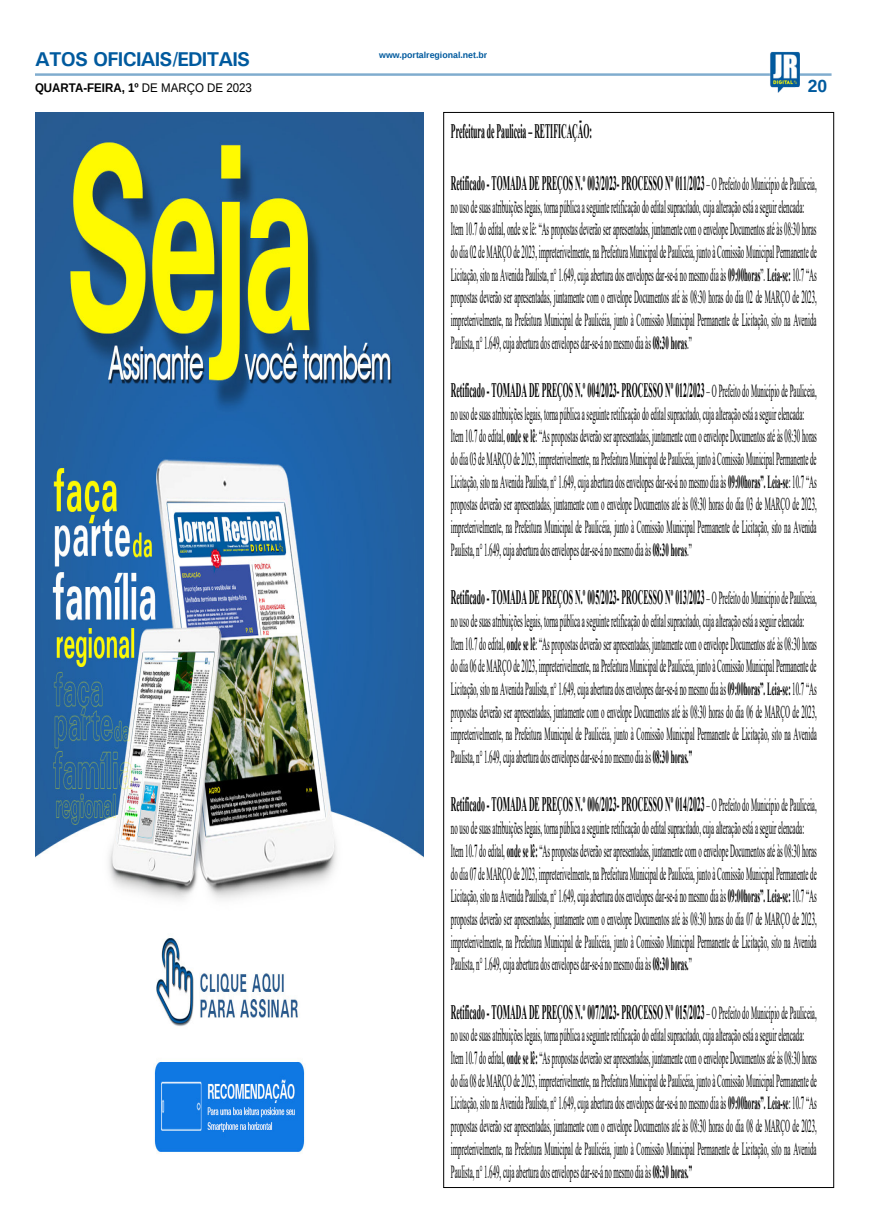
<style>
.page{position:relative;width:869px;height:1223px;background:#fff}
.page>*{position:absolute;margin:0;border:0;box-sizing:border-box;transform-origin:0 0}
.t1{font:700 20.62px "Times New Roman";color:#000;scale:.38 1}
.TITULO_PG{font:700 20px "Univers";letter-spacing:-.04em;color:#005a9e}
.t2{font:18.38px/22.8px "Times New Roman";color:#000;scale:.38 1}
.TÍTULO{font:700 17.5px "Liberation Sans";color:#005a9e}
.t3{font:700 12.5px "Liberation Sans";color:#000;scale:.92 1}
.DATA_PG{font:700 8.75px "Liberation Sans";color:#005a9e}
.s1{font-weight:400}
.s2{font-weight:400;font-size:18.38px}
.s3{font-weight:700}
</style>
<div class="page">
<hr style="left:35px;top:73px;width:796px;height:3px;background:#005a9e">
<img style="left:768px;top:52px;width:31px;height:41px">
<img style="left:35px;top:112px;width:388px;height:1041px">
<p class="TITULO_PG" style="left:35px;top:47px;width:217px">ATOS OFICIAIS/EDITAIS</p>
<p class="t3" style="left:35px;top:80px;width:237px">QUARTA-FEIRA, 1º <span class="s1">DE MARÇO DE 2023</span></p>
<p class="DATA_PG" style="left:379px;top:49px;width:110px">www.portalregional.net.br</p>
<p class="TÍTULO" style="left:807px;top:74px;width:21px">20</p>
<p class="t1" style="left:451px;top:117px;width:372px">Prefeitura de Pauliceia – RETIFICAÇÃO:</p>
<p class="t1" style="left:451px;top:168px;width:963px">Retificado - TOMADA DE PREÇOS N.º 003/2023- PROCESSO Nº 011/2023 <span class="s2">– O Prefeito do Município de Pauliceia,</span></p>
<p class="t2" style="left:451px;top:194px;width:964px">no uso de suas atribuições legais, torna pública a seguinte retificação do edital supracitado, cuja alteração está a seguir elencada:<br>Item 10.7 do edital, onde se lê: “As propostas deverão ser apresentadas, juntamente com o envelope Documentos até às 08:30 horas do dia 02 de MARÇO de 2023, impreterivelmente, na Prefeitura Municipal de Paulicéia, junto à Comissão Municipal Permanente de Licitação, sito na Avenida Paulista, n° 1.649, cuja abertura dos envelopes dar-se-á no mesmo dia às <span class="s3">09:00horas</span>”. <span class="s3">Leia-se:</span> 10.7 “As propostas deverão ser apresentadas, juntamente com o envelope Documentos até às 08:30 horas do dia 02 de MARÇO de 2023, impreterivelmente, na Prefeitura Municipal de Paulicéia, junto à Comissão Municipal Permanente de Licitação, sito na Avenida Paulista, n° 1.649, cuja abertura dos envelopes dar-se-á no mesmo dia às <span class="s3">08:30 horas</span>.”</p>
<p class="t1" style="left:451px;top:375px;width:963px">Retificado - TOMADA DE PREÇOS N.º 004/2023- PROCESSO Nº 012/2023 <span class="s2">– O Prefeito do Município de Pauliceia,</span></p>
<p class="t2" style="left:451px;top:402px;width:963px">no uso de suas atribuições legais, torna pública a seguinte retificação do edital supracitado, cuja alteração está a seguir elencada:<br>Item 10.7 do edital, <span class="s3">onde se lê</span>: “As propostas deverão ser apresentadas, juntamente com o envelope Documentos até às 08:30 horas do dia 03 de MARÇO de 2023, impreterivelmente, na Prefeitura Municipal de Paulicéia, junto à Comissão Municipal Permanente de Licitação, sito na Avenida Paulista, n° 1.649, cuja abertura dos envelopes dar-se-á no mesmo dia às <span class="s3">09:00horas”. Leia-se</span>: 10.7 “As propostas deverão ser apresentadas, juntamente com o envelope Documentos até às 08:30 horas do dia 03 de MARÇO de 2023, impreterivelmente, na Prefeitura Municipal de Paulicéia, junto à Comissão Municipal Permanente de Licitação, sito na Avenida Paulista, n° 1.649, cuja abertura dos envelopes dar-se-á no mesmo dia às <span class="s3">08:30 horas</span>.”</p>
<p class="t1" style="left:451px;top:582px;width:963px">Retificado - TOMADA DE PREÇOS N.º 005/2023- PROCESSO Nº 013/2023 <span class="s2">– O Prefeito do Município de Pauliceia,</span></p>
<p class="t2" style="left:451px;top:608px;width:963px">no uso de suas atribuições legais, torna pública a seguinte retificação do edital supracitado, cuja alteração está a seguir elencada:<br>Item 10.7 do edital, <span class="s3">onde se lê</span>: “As propostas deverão ser apresentadas, juntamente com o envelope Documentos até às 08:30 horas do dia 06 de MARÇO de 2023, impreterivelmente, na Prefeitura Municipal de Paulicéia, junto à Comissão Municipal Permanente de Licitação, sito na Avenida Paulista, n° 1.649, cuja abertura dos envelopes dar-se-á no mesmo dia às <span class="s3">09:00horas”. Leia-se:</span> 10.7 “As propostas deverão ser apresentadas, juntamente com o envelope Documentos até às 08:30 horas do dia 06 de MARÇO de 2023, impreterivelmente, na Prefeitura Municipal de Paulicéia, junto à Comissão Municipal Permanente de Licitação, sito na Avenida Paulista, n° 1.649, cuja abertura dos envelopes dar-se-á no mesmo dia às <span class="s3">08:30 horas.”</span></p>
<p class="t1" style="left:451px;top:789px;width:963px">Retificado - TOMADA DE PREÇOS N.º 006/2023- PROCESSO Nº 014/2023 <span class="s2">– O Prefeito do Município de Pauliceia,</span></p>
<p class="t2" style="left:451px;top:816px;width:963px">no uso de suas atribuições legais, torna pública a seguinte retificação do edital supracitado, cuja alteração está a seguir elencada:<br>Item 10.7 do edital, <span class="s3">onde se lê:</span> “As propostas deverão ser apresentadas, juntamente com o envelope Documentos até às 08:30 horas do dia 07 de MARÇO de 2023, impreterivelmente, na Prefeitura Municipal de Paulicéia, junto à Comissão Municipal Permanente de Licitação, sito na Avenida Paulista, n° 1.649, cuja abertura dos envelopes dar-se-á no mesmo dia às <span class="s3">09:00horas”. Leia-se:</span> 10.7 “As propostas deverão ser apresentadas, juntamente com o envelope Documentos até às 08:30 horas do dia 07 de MARÇO de 2023, impreterivelmente, na Prefeitura Municipal de Paulicéia, junto à Comissão Municipal Permanente de Licitação, sito na Avenida Paulista, n° 1.649, cuja abertura dos envelopes dar-se-á no mesmo dia às <span class="s3">08:30 horas.</span>”</p>
<p class="t1" style="left:451px;top:996px;width:963px">Retificado - TOMADA DE PREÇOS N.º 007/2023- PROCESSO Nº 015/2023 <span class="s2">– O Prefeito do Município de Pauliceia,</span></p>
<p class="t2" style="left:451px;top:1023px;width:964px">no uso de suas atribuições legais, torna pública a seguinte retificação do edital supracitado, cuja alteração está a seguir elencada:<br>Item 10.7 do edital, <span class="s3">onde se lê:</span> “As propostas deverão ser apresentadas, juntamente com o envelope Documentos até às 08:30 horas do dia 08 de MARÇO de 2023, impreterivelmente, na Prefeitura Municipal de Paulicéia, junto à Comissão Municipal Permanente de Licitação, sito na Avenida Paulista, n° 1.649, cuja abertura dos envelopes dar-se-á no mesmo dia às <span class="s3">09:00horas”. Leia-se</span>: 10.7 “As propostas deverão ser apresentadas, juntamente com o envelope Documentos até às 08:30 horas do dia 08 de MARÇO de 2023, impreterivelmente, na Prefeitura Municipal de Paulicéia, junto à Comissão Municipal Permanente de Licitação, sito na Avenida Paulista, n° 1.649, cuja abertura dos envelopes dar-se-á no mesmo dia às <span class="s3">08:30 horas.”</span></p>
</div>
